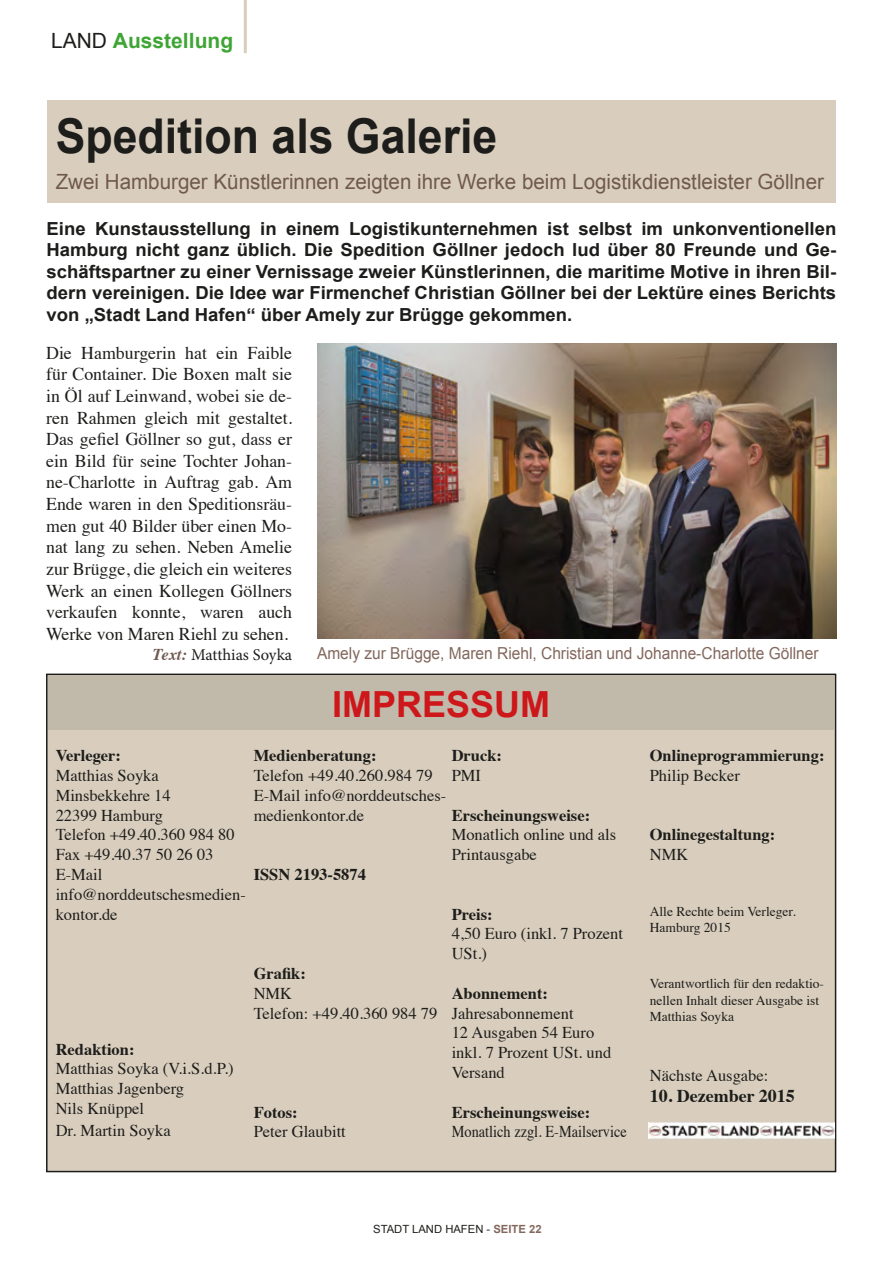
<style>
.page{position:relative;width:893px;height:1263px;background:#fff}
.page>*{position:absolute;margin:0;border:0;box-sizing:border-box;transform-origin:0 0}
.t1{font:700 48px "Arial";color:#1d1d1b;scale:.93 1}
.t2{font:700 36px "Arial";color:#cd171a}
.t3{font:21px "Arial";color:#70594f}
.t4{font:700 21px "Arial";color:#3fa535}
.t5{font:18px/21.6px "Times";color:#1d1d1b;text-align:justify}
.t6{font:700 18px/21.6px "Arial";color:#1d1d1b;text-align:justify}
.t7{font:700 18px "Times";color:#1d1d1b}
.t8{font:16.5px/19.8px "Times";color:#1d1d1b}
.t9{font:700 16.5px "Times";color:#1d1d1b}
.t10{font:16.5px "Arial";color:#82675c;scale:.94 1}
.t11{font:16.5px "Times";color:#1d1d1b;scale:.87 1}
.t12{font:16.5px "Minion Pro";color:#1d1d1b}
.t13{font:13.5px/16.5px "Times";color:#1d1d1b}
.t14{font:11.25px "Arial";color:#1d1d1b}
.s1{font-weight:400;color:#1d1d1b}
.s2{font-family:"Times";font-weight:700;font-style:italic;color:#70594f}
.s3{font-weight:700;color:#82675c}
</style>
<div class="page">
<hr style="left:244px;top:0;width:3px;height:53px;background:#d9cebd">
<div style="left:47px;top:674px;width:789px;height:497px;background:#d9cebd"></div>
<div style="left:48px;top:676px;width:786px;height:53px;background:#c1b9aa"></div>
<img style="left:648px;top:1122px;width:186px;height:16px">
<div style="left:48px;top:100px;width:788px;height:103px;background:#d9cebd"></div>
<img style="left:318px;top:343px;width:518px;height:295px">
<p class="t4" style="left:51px;top:27px;width:184px"><span class="s1">LAND</span> Ausstellung</p>
<h1 class="t1" style="left:56px;top:104px;width:476px">Spedition als Galerie</h1>
<p class="t3" style="left:56px;top:168px;width:770px">Zwei Hamburger Künstlerinnen zeigten ihre Werke beim Logistikdienstleister Göllner</p>
<p class="t6" style="left:47px;top:218px;width:791px">Eine Kunstausstellung in einem Logistikunternehmen ist selbst im unkonventionellen Hamburg nicht ganz üblich. Die Spedition Göllner jedoch lud über 80 Freunde und Ge&shy;schäftspartner zu einer Vernissage zweier Künstlerinnen, die maritime Motive in ihren Bil&shy;dern vereinigen. Die Idee war Firmenchef Christian Göllner bei der Lektüre eines Berichts von „Stadt Land Hafen“ über Amely zur Brügge gekommen.</p>
<p class="t5" style="left:46px;top:340px;width:247px">Die Hamburgerin hat ein Faible für Container. Die Boxen malt sie in Öl auf Leinwand, wobei sie de&shy;ren Rahmen gleich mit gestaltet.<br>Das gefiel Göllner so gut, dass er ein Bild für seine Tochter Johan&shy;ne-Charlotte in Auftrag gab. Am Ende waren in den Speditionsräu&shy;men gut 40 Bilder über einen Mo&shy;nat lang zu sehen. Neben Amelie zur Brügge, die gleich ein weiteres Werk an einen Kollegen Göllners verkaufen konnte, waren auch Werke von Maren Riehl zu sehen.</p>
<p class="t12" style="left:153px;top:643px;width:141px"><span class="s2">Text:</span> Matthias Soyka</p>
<p class="t10" style="left:317px;top:643px;width:535px">Amely zur Brügge, Maren Riehl, Christian und Johanne-Charlotte Göllner</p>
<h2 class="t2" style="left:332px;top:680px;width:220px">IMPRESSUM</h2>
<p class="t9" style="left:56px;top:740px;width:67px">Verleger:</p>
<p class="t8" style="left:56px;top:764px;width:192px">Matthias Soyka<br>Minsbekkehre 14<br>22399 Hamburg<br>Telefon +49.40.360 984 80<br>Fax +49.40.37 50 26 03<br>E-Mail info@norddeutschesmedien&shy;kontor.de</p>
<p class="t9" style="left:56px;top:1033px;width:80px">Redaktion:</p>
<p class="t8" style="left:56px;top:1057px;width:180px">Matthias Soyka (V.i.S.d.P.)<br>Matthias Jagenberg<br>Nils Knüppel</p>
<p class="t8" style="left:56px;top:1119px;width:117px">Dr. Martin Soyka</p>
<p class="t9" style="left:254px;top:740px;width:124px">Medienberatung:</p>
<p class="t8" style="left:254px;top:764px;width:194px">Telefon +49.40.260.984 79<br>E-Mail info@norddeutsches&shy;medienkontor.de</p>
<p class="t9" style="left:452px;top:740px;width:52px">Druck:</p>
<p class="t8" style="left:452px;top:764px;width:31px">PMI</p>
<p class="t9" style="left:452px;top:799px;width:140px">Erscheinungsweise:</p>
<p class="t8" style="left:452px;top:823px;width:166px">Monatlich online und als<br>Printausgabe</p>
<p class="t9" style="left:254px;top:858px;width:114px">ISSN 2193-5874</p>
<p class="t9" style="left:254px;top:957px;width:54px">Grafik:</p>
<p class="t8" style="left:254px;top:982px;width:185px">NMK<br>Telefon: +49.40.360 984 79</p>
<p class="t9" style="left:254px;top:1096px;width:45px">Fotos:</p>
<p class="t8" style="left:254px;top:1120px;width:94px">Peter Glaubitt</p>
<p class="t9" style="left:452px;top:898px;width:42px">Preis:</p>
<p class="t8" style="left:452px;top:922px;width:173px">4,50 Euro (inkl. 7 Prozent<br>USt.)</p>
<p class="t9" style="left:452px;top:977px;width:98px">Abonnement:</p>
<p class="t8" style="left:452px;top:1002px;width:161px">Jahresabonnement<br>12 Ausgaben 54 Euro inkl. 7 Prozent USt. und<br>Versand</p>
<p class="t9" style="left:452px;top:1096px;width:140px">Erscheinungsweise:</p>
<p class="t11" style="left:452px;top:1116px;width:203px">Monatlich zzgl. E-Mailservice</p>
<p class="t9" style="left:650px;top:740px;width:176px">Onlineprogrammierung:</p>
<p class="t8" style="left:650px;top:764px;width:92px">Philip Becker</p>
<p class="t9" style="left:650px;top:819px;width:127px">Onlinegestaltung:</p>
<p class="t8" style="left:650px;top:843px;width:40px">NMK</p>
<p class="t13" style="left:650px;top:902px;width:147px">Alle Rechte beim Verleger.<br>Hamburg 2015</p>
<p class="t13" style="left:650px;top:974px;width:176px">Verantwortlich für den redaktio&shy;nellen Inhalt dieser Ausgabe ist<br>Matthias Soyka</p>
<p class="t8" style="left:650px;top:1064px;width:120px">Nächste Ausgabe:</p>
<p class="t7" style="left:650px;top:1079px;width:147px">10. Dezember 2015</p>
<p class="t14" style="left:373px;top:1221px;width:170px">STADT LAND HAFEN - <span class="s3">SEITE 22</span></p>
</div>
